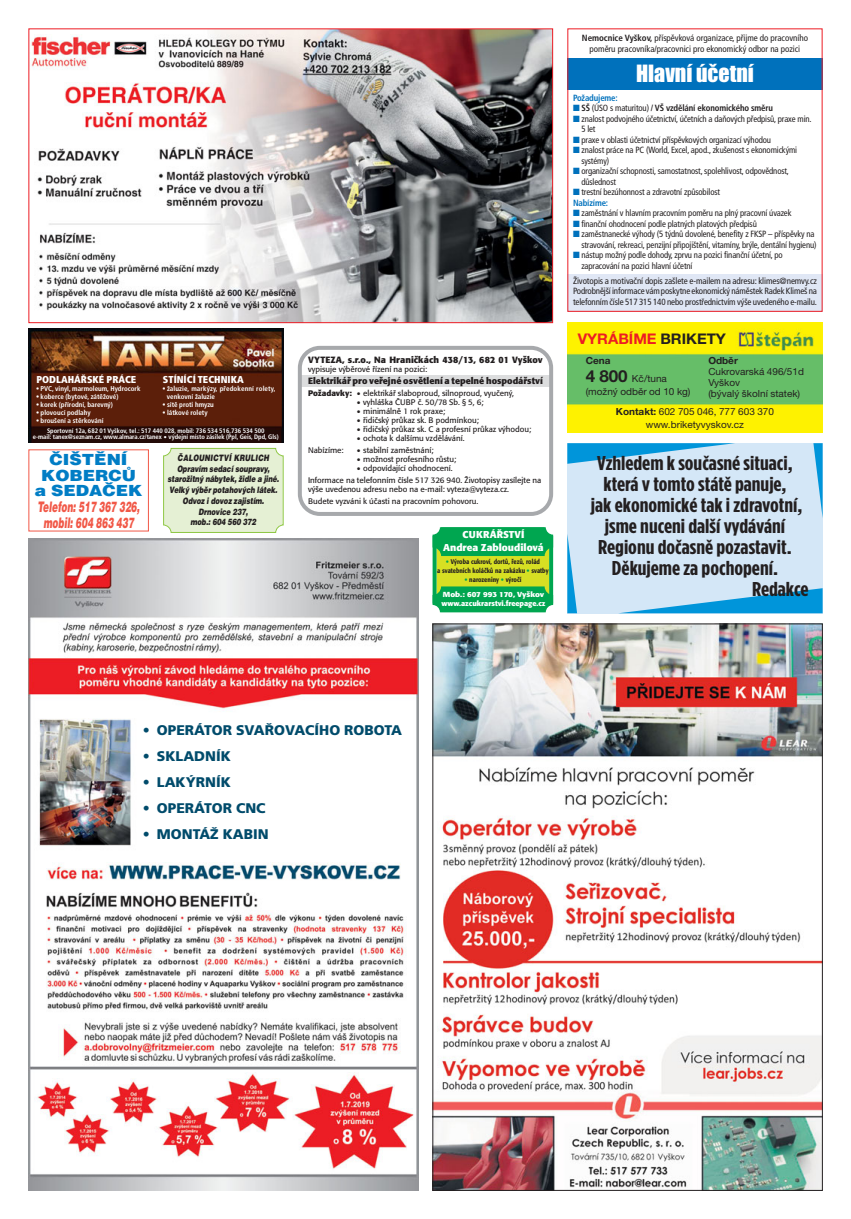
<style>
.page{position:relative;width:851px;height:1219px;background:#fff}
.page>*{position:absolute;margin:0;border:0;box-sizing:border-box;transform-origin:0 0}
.t1{font:22px "Impact";color:#fff}
.t2{font:700 20px "Gotham Condensed";color:#231f20;scale:1.15 1}
.t3{font:900 15.4px/15.3px "Helvetica CE";color:#007dc5;text-align:center;scale:1.11 1}
.t4{font:700 14.7px "Helvetica Neue CE";color:#ed1c24}
.t5{font:900 14.5px/15.1px "Helvetica CE";color:#f15847;text-align:center;scale:.6 1}
.t6{font:900 14px "Frutiger CE";color:#004b6b}
.t7{font:900 condensed 10px "Frutiger CE";color:#fff}
.t8{font:700 9.9px/12.4px "Formata CE";color:#fff;text-align:center}
.t9{font:9.8px/10.7px "Helvetica Neue CE";color:#231f20}
.t10{font:700 9.8px "Helvetica Neue CE";color:#231f20}
.t11{font:condensed 9px/10.5px "Frutiger CE";letter-spacing:-.015em;color:#231f20}
.t12{font:700 9px "Formata CE";color:#231f20}
.t13{font:700 condensed 9px "Frutiger CE";letter-spacing:-.015em;color:#231f20}
.t14{font:700 condensed 9px "Frutiger CE";letter-spacing:-.015em;color:#0071bc}
.t15{font:900 8.8px/10.8px "Helvetica CE";letter-spacing:-.01em;color:#231f20;text-align:center;scale:.76 1}
.t16{font:8px/11.9px "Formata CE";color:#231f20}
.t17{font:700 7.2px/9.1px "Formata CE";color:#fff;scale:1.11 1}
.t18{font:700 condensed 7px/8px "Frutiger CE";color:#fff}
.t19{font:500 6.7px/8.9px "Formata CE";color:#231f20;text-align:center;scale:.85 1}
.t20{font:700 condensed 6.5px/6.6px "Frutiger CE";color:#fff;text-align:center}
.s1{font-family:"Helvetica CE";font-weight:400;font-stretch:normal}
.s2{font-family:"Lucida Grande";font-weight:400;font-stretch:normal}
.s3{font-weight:700}
.s4{font-family:"Lucida Grande"}
.s5{font-family:"Helvetica Neue CE";font-weight:400;color:#00a650}
.s6{color:#0071bc}
.s7{font-weight:400}
.s8{font-weight:700;color:#0071bc}
.s9{color:#231f20}
.s10{font-weight:700;font-size:16.6px}
</style>
<div class="page">
<img style="left:434px;top:626px;width:386px;height:563px">
<img style="left:28px;top:539px;width:390px;height:652px">
<div style="left:143px;top:725px;width:269px;height:126px;background:#fff"></div>
<img style="left:567px;top:322px;width:255px;height:111px">
<div style="left:567px;top:58px;width:255px;height:31px;background:#0071bc"></div>
<div style="left:567px;top:274px;width:255px;height:37px;background:#e0e7f5"></div>
<svg style="left:298px;top:346px;width:255px;height:170px"></svg>
<img style="left:28px;top:329px;width:255px;height:113px">
<img style="left:31px;top:30px;width:520px;height:291px">
<div style="left:28px;top:28px;width:525px;height:295px;border:1px solid #ed1c24"></div>
<div style="left:163px;top:448px;width:120px;height:85px;background:#e5f0d4"></div>
<svg style="left:432px;top:550px;width:121px;height:42px;background:#c6da28"></svg>
<div style="left:432px;top:527px;width:121px;height:29px;background:#00a650;border-radius:9px"></div>
<div style="left:432px;top:586px;width:121px;height:26px;background:#00a650;border-radius:9px"></div>
<svg style="left:567px;top:443px;width:255px;height:170px;background:#bcddf3"></svg>
<div style="left:28px;top:449px;width:121px;height:82px;border:1px solid #f15847"></div>
<p class="t7" style="left:163px;top:375px;width:82px">STÍNÍCÍ TECHNIKA</p>
<p class="t18" style="left:167px;top:385px;width:110px;text-indent:-4px"><span class="s1">•</span> žaluzie, markýzy, předokenní rolety, venkovní žaluzie</p>
<p class="t18" style="left:163px;top:401px;width:52px"><span class="s1">•</span> sítě proti hmyzu</p>
<p class="t18" style="left:163px;top:409px;width:46px"><span class="s1">•</span> látkové rolety</p>
<p class="t20" style="left:33px;top:428px;width:247px">Sportovní 12a, 682 01 Vyškov, tel.: 517 440 028, mobil: 736 534 516,736 534 500<br>e-mail: tanex@seznam.cz, www.almara.cz/tanex <span class="s2">•</span> výdejní místo zásilek (Ppl, Geis, Dpd, Gls)</p>
<p class="t15" style="left:167px;top:452px;width:150px">ČALOUNICTVÍ KRULICH<br>Opravím sedací soupravy, starožitný nábytek, židle a jiné.<br>Velký výběr potahových látek.<br>Odvoz i dovoz zajistím.<br>Drnovice 237,<br>mob.: 604 560 372</p>
<p class="t7" style="left:37px;top:375px;width:101px">PODLAHÁŘSKÉ PRÁCE</p>
<p class="t18" style="left:37px;top:385px;width:105px"><span class="s1">•</span> PVC, vinyl, marmoleum, Hydrocork</p>
<p class="t18" style="left:37px;top:393px;width:83px"><span class="s1">•</span> koberce (bytové, zátěžové)</p>
<p class="t18" style="left:37px;top:401px;width:78px"><span class="s1">•</span> korek (přírodní, barevný)</p>
<p class="t18" style="left:37px;top:409px;width:56px"><span class="s1">•</span> plovoucí podlahy</p>
<p class="t18" style="left:37px;top:417px;width:68px"><span class="s1">•</span> broušení a stěrkování</p>
<h3 class="t3" style="left:35px;top:452px;width:98px">ČIŠTĚNÍ<br>KOBERCŮ a SEDAČEK</h3>
<h3 class="t5" style="left:38px;top:500px;width:174px">Telefon: 517 367 326, mobil: 604 863 437</h3>
<p class="t12" style="left:308px;top:355px;width:236px">VYTEZA, s.r.o., Na Hraničkách 438/13, 682 01 Vyškov</p>
<p class="t16" style="left:308px;top:364px;width:121px">vypisuje výběrové řízení na pozici:</p>
<p class="t12" style="left:308px;top:376px;width:236px">Elektrikář pro veřejné osvětlení a tepelné hospodářství</p>
<p class="t16" style="left:308px;top:388px;width:207px"><span class="s3">Požadavky:</span> <span class="s4">•</span> elektrikář slaboproud, silnoproud, vyučený,</p>
<p class="t16" style="left:356px;top:397px;width:128px"><span class="s4">•</span> vyhláška ČUBP č. 50/78 Sb. § 5, 6;</p>
<p class="t16" style="left:356px;top:406px;width:90px"><span class="s4">•</span> minimálně 1 rok praxe;</p>
<p class="t16" style="left:356px;top:415px;width:124px"><span class="s4">•</span> řidičský průkaz sk. B podmínkou;</p>
<p class="t16" style="left:356px;top:424px;width:176px"><span class="s4">•</span> řidičský průkaz sk. C a profesní průkaz výhodou;</p>
<p class="t16" style="left:356px;top:433px;width:109px"><span class="s4">•</span> ochota k dalšímu vzdělávání.</p>
<p class="t16" style="left:308px;top:445px;width:37px">Nabízíme:</p>
<p class="t16" style="left:356px;top:445px;width:78px"><span class="s4">•</span> stabilní zaměstnání;</p>
<p class="t16" style="left:356px;top:454px;width:101px"><span class="s4">•</span> možnost profesního růstu;</p>
<p class="t16" style="left:308px;top:463px;width:235px;text-indent:48px"><span class="s4">•</span> odpovídající ohodnocení.<br>Informace na telefonním čísle 517 326 940. Životopisy zasílejte na</p>
<p class="t16" style="left:308px;top:484px;width:202px">výše uvedenou adresu nebo na e-mail: vyteza@vyteza.cz.<br>Budete vyzváni k účasti na pracovním pohovoru.</p>
<p class="t8" style="left:443px;top:529px;width:102px">CUKRÁŘSTVÍ<br>Andrea Zabloudilová</p>
<p class="t19" style="left:437px;top:557px;width:132px"><span class="s5">•</span> Výroba cukroví, dortů, řezů, rolád<br>a svatebních koláčků na zakázku <span class="s5">•</span> svatby</p>
<p class="t19" style="left:464px;top:575px;width:69px"><span class="s5">•</span> narozeniny <span class="s5">•</span> výročí</p>
<p class="t17" style="left:441px;top:590px;width:95px">Mob.: 607 993 170, Vyškov www.azcukrarstvi.freepage.cz</p>
<p class="t11" style="left:582px;top:33px;width:227px;line-height:10.8px;text-align:center"><span class="s3">Nemocnice Vyškov,</span> příspěvková organizace, přijme do pracovního poměru pracovníka/pracovnici pro ekonomický odbor na pozici</p>
<h1 class="t1" style="left:636px;top:66px;width:119px">Hlavní účetní</h1>
<p class="t14" style="left:573px;top:94px;width:46px">Požadujeme:</p>
<p class="t13" style="left:573px;top:105px;width:201px"><span class="s6">■</span> SŠ <span class="s7">(ÚSO s maturitou)</span> / VŠ vzdělání ekonomického směru</p>
<p class="t11" style="left:581px;top:114px;width:232px;text-indent:-8px"><span class="s6">■</span> znalost podvojného účetnictví, účetních a daňových předpisů, praxe min.<br>5 let</p>
<p class="t11" style="left:573px;top:135px;width:199px"><span class="s6">■</span> praxe v oblasti účetnictví příspěvkových organizací výhodou</p>
<p class="t11" style="left:581px;top:146px;width:217px;text-indent:-8px"><span class="s6">■</span> znalost práce na PC (World, Excel, apod., zkušenost s ekonomickými systémy)</p>
<p class="t11" style="left:581px;top:167px;width:209px;text-indent:-8px"><span class="s6">■</span> organizační schopnosti, samostatnost, spolehlivost, odpovědnost, důslednost</p>
<p class="t11" style="left:573px;top:188px;width:148px"><span class="s6">■</span> trestní bezúhonnost a zdravotní způsobilost<br><span class="s8">Nabízíme:</span></p>
<p class="t11" style="left:573px;top:209px;width:220px"><span class="s6">■</span> zaměstnání v hlavním pracovním poměru na plný pracovní úvazek</p>
<p class="t11" style="left:573px;top:219px;width:185px"><span class="s6">■</span> finanční ohodnocení podle platných platových předpisů</p>
<p class="t11" style="left:573px;top:230px;width:245px;text-align:right"><span class="s6">■</span> zaměstnanecké výhody (5 týdnů dovolené, benefity z FKSP – příspěvky na stravování, rekreaci, penzijní připojištění, vitamíny, brýle, dentální hygienu)</p>
<p class="t11" style="left:581px;top:251px;width:203px;text-indent:-8px"><span class="s6">■</span> nástup možný podle dohody, zprvu na pozici finanční účetní, po zapracování na pozici hlavní účetní</p>
<p class="t11" style="left:573px;top:276px;width:245px;text-align:justify">Životopis a motivační dopis zašlete e-mailem na adresu: klimes@nemvy.cz Podrobnější informace vám poskytne ekonomický náměstek Radek Klimeš na telefonním čísle 517 315 140 nebo prostřednictvím výše uvedeného e-mailu.</p>
<h3 class="t4" style="left:577px;top:334px;width:150px">VYRÁBÍME <span class="s9">BRIKETY</span></h3>
<p class="t9" style="left:585px;top:353px;width:83px;line-height:17.6px"><span class="s3">Cena<br></span><span class="s10">4 800</span> Kč/tuna</p>
<p class="t9" style="left:585px;top:388px;width:106px">(možný odběr od 10 kg)</p>
<p class="t10" style="left:708px;top:357px;width:31px">Odběr</p>
<p class="t9" style="left:708px;top:368px;width:97px">Cukrovarská 496/51d<br>Vyškov<br>(bývalý školní statek)</p>
<p class="t9" style="left:615px;top:406px;width:160px;line-height:12.7px;text-align:center"><span class="s3">Kontakt:</span> 602 705 046, 777 603 370 www.briketyvyskov.cz</p>
<h2 class="t2" style="left:597px;top:455px;width:171px">Vzhledem k současné situaci,</h2>
<h2 class="t2" style="left:603px;top:476px;width:161px">která v tomto státě panuje,</h2>
<h2 class="t2" style="left:590px;top:497px;width:185px">jak ekonomické tak i zdravotní,</h2>
<h2 class="t2" style="left:604px;top:518px;width:158px">jsme nuceni další vydávání</h2>
<h2 class="t2" style="left:598px;top:539px;width:170px">Regionu dočasně pozastavit.</h2>
<h2 class="t2" style="left:612px;top:560px;width:146px">Děkujeme za pochopení.</h2>
<h2 class="t2" style="left:752px;top:581px;width:50px">Redakce</h2>
<h3 class="t6" style="left:143px;top:724px;width:261px">• OPERÁTOR SVAŘOVACÍHO ROBOTA</h3>
<h3 class="t6" style="left:143px;top:750px;width:89px">• SKLADNÍK</h3>
<h3 class="t6" style="left:143px;top:776px;width:89px">• LAKÝRNÍK</h3>
<h3 class="t6" style="left:143px;top:802px;width:124px">• OPERÁTOR CNC</h3>
<h3 class="t6" style="left:143px;top:828px;width:127px">• MONTÁŽ KABIN</h3>
</div>
